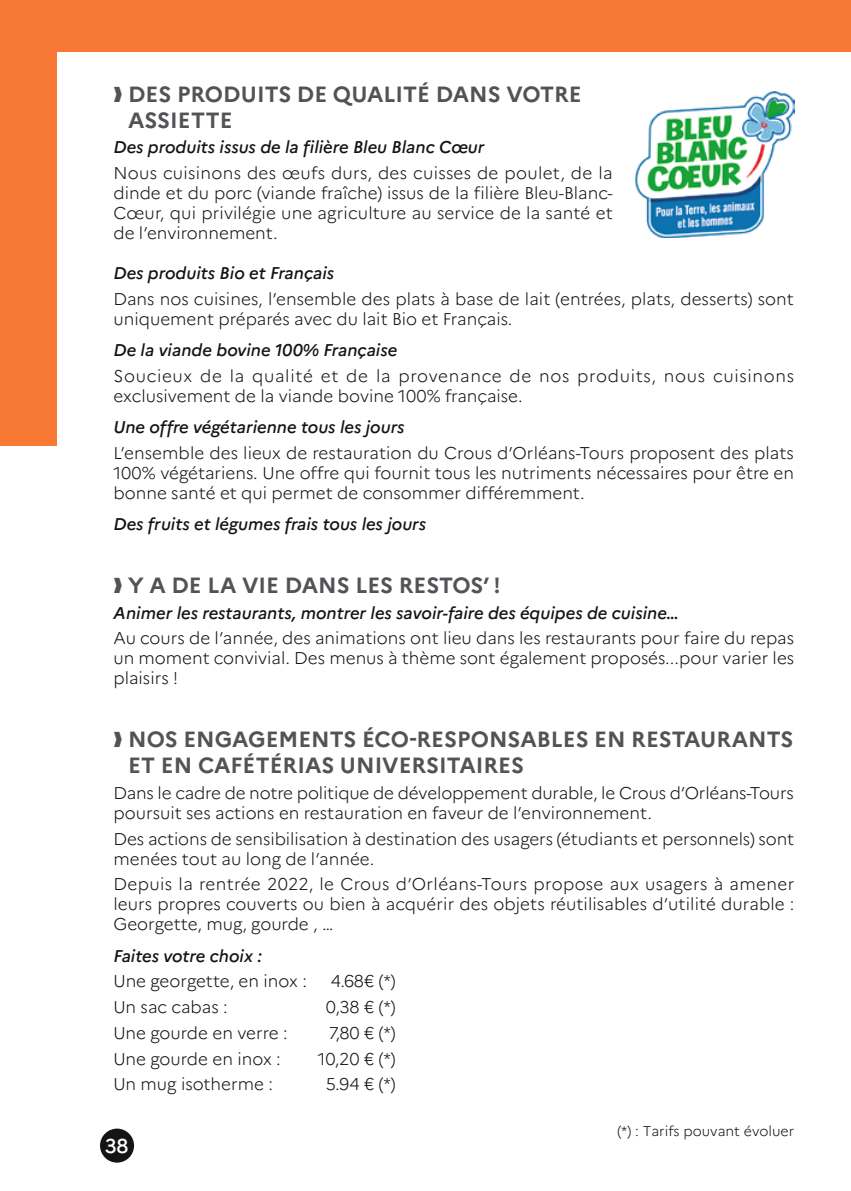
<style>
.page{position:relative;width:851px;height:1191px;background:#fff}
.page>*{position:absolute;margin:0;border:0;box-sizing:border-box;transform-origin:0 0}
.t1{font:700 22px/26px "Marianne";color:#535256}
.t2{font:500 20px "Marianne";color:#fff}
.t3{font:300 17px/20px "Marianne";color:#141415;text-align:justify}
.t4{font:italic 500 17px "Marianne";color:#141415}
.t5{font:300 17px/20px "Marianne";letter-spacing:.03em;color:#141415}
.t6{font:300 14px "Marianne";color:#141415}
</style>
<div class="page">
<div style="left:100px;top:1128px;width:34px;height:34px;background:#141415;border-radius:50%"></div>
<div style="left:0;top:0;width:57px;height:446px;background:#f77933"></div>
<div style="left:0;top:0;width:850px;height:51px;background:#f77933"></div>
<img style="left:635px;top:92px;width:159px;height:145px">
<p class="t1" style="left:128px;top:81px;width:455px;text-indent:-15px">❱ DES PRODUITS DE QUALITÉ DANS VOTRE<br>ASSIETTE</p>
<p class="t4" style="left:113px;top:137px;width:372px">Des produits issus de la filière Bleu Blanc Cœur</p>
<p class="t3" style="left:113px;top:163px;width:500px">Nous cuisinons des œufs durs, des cuisses de poulet, de la dinde et du porc (viande fraîche) issus de la filière Bleu-Blanc-Cœur, qui privilégie une agriculture au service de la santé et de l’environnement.</p>
<p class="t4" style="left:113px;top:262px;width:222px">Des produits Bio et Français</p>
<p class="t3" style="left:113px;top:288px;width:681px">Dans nos cuisines, l’ensemble des plats à base de lait (entrées, plats, desserts) sont uniquement préparés avec du lait Bio et Français.</p>
<p class="t4" style="left:113px;top:339px;width:285px">De la viande bovine 100% Française</p>
<p class="t5" style="left:113px;top:365px;width:682px">Soucieux de la qualité et de la provenance de nos produits, nous cuisinons exclusivement de la viande bovine 100% française.</p>
<p class="t4" style="left:113px;top:416px;width:293px">Une offre végétarienne tous les jours</p>
<p class="t3" style="left:113px;top:442px;width:682px">L’ensemble des lieux de restauration du Crous d’Orléans-Tours proposent des plats 100% végétariens. Une offre qui fournit tous les nutriments nécessaires pour être en bonne santé et qui permet de consommer différemment.</p>
<p class="t4" style="left:113px;top:513px;width:314px">Des fruits et légumes frais tous les jours</p>
<p class="t1" style="left:113px;top:572px;width:389px">❱ Y A DE LA VIE DANS LES RESTOS’ !</p>
<p class="t4" style="left:113px;top:602px;width:567px">Animer les restaurants, montrer les savoir-faire des équipes de cuisine…</p>
<p class="t3" style="left:113px;top:628px;width:682px">Au cours de l’année, des animations ont lieu dans les restaurants pour faire du repas un moment convivial. Des menus à thème sont également proposés...pour varier les plaisirs !</p>
<p class="t1" style="left:128px;top:726px;width:666px;text-indent:-15px">❱ NOS ENGAGEMENTS ÉCO-RESPONSABLES EN RESTAURANTS<br>ET EN CAFÉTÉRIAS UNIVERSITAIRES</p>
<p class="t3" style="left:113px;top:783px;width:682px">Dans le cadre de notre politique de développement durable, le Crous d’Orléans-Tours poursuit ses actions en restauration en faveur de l’environnement.</p>
<p class="t3" style="left:113px;top:828px;width:682px">Des actions de sensibilisation à destination des usagers (étudiants et personnels) sont menées tout au long de l’année.</p>
<p class="t3" style="left:113px;top:874px;width:682px">Depuis la rentrée 2022, le Crous d’Orléans-Tours propose aux usagers à amener leurs propres couverts ou bien à acquérir des objets réutilisables d’utilité durable :<br>Georgette, mug, gourde , …</p>
<p class="t4" style="left:113px;top:945px;width:150px">Faites votre choix :</p>
<p class="t3" style="left:113px;top:971px;width:195px">Une georgette, en inox :</p>
<p class="t3" style="left:331px;top:971px;width:66px">4.68€ (*)</p>
<p class="t3" style="left:113px;top:997px;width:116px">Un sac cabas :</p>
<p class="t3" style="left:326px;top:997px;width:71px">0,38 € (*)</p>
<p class="t3" style="left:113px;top:1022px;width:176px">Une gourde en verre :</p>
<p class="t3" style="left:328px;top:1022px;width:68px">7,80 € (*)</p>
<p class="t3" style="left:113px;top:1048px;width:169px">Une gourde en inox :</p>
<p class="t3" style="left:317px;top:1048px;width:79px">10,20 € (*)</p>
<p class="t3" style="left:113px;top:1074px;width:161px">Un mug isotherme :</p>
<p class="t3" style="left:326px;top:1074px;width:71px">5.94 € (*)</p>
<p class="t6" style="left:617px;top:1122px;width:178px">(*) : Tarifs pouvant évoluer</p>
<p class="t2" style="left:105px;top:1133px;width:25px">38</p>
</div>
